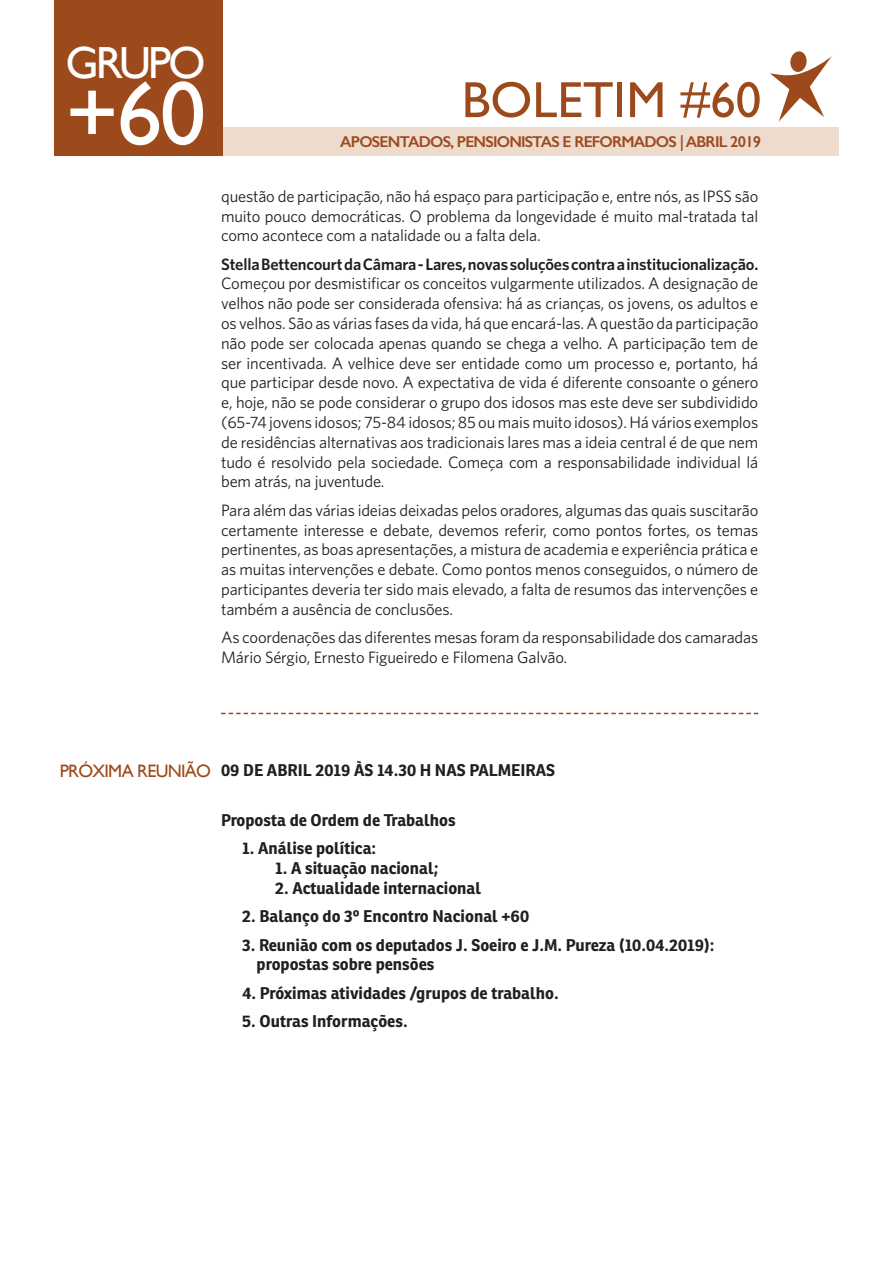
<style>
.page{position:relative;width:893px;height:1263px;background:#fff}
.page>*{position:absolute;margin:0;border:0;box-sizing:border-box;transform-origin:0 0}
.mais_um_intertitulo{font:91.5px "Gill Sans";color:#fff}
.t1{font:51px "Gill Sans";color:#9c4a1c}
.mais_um_intertitulo-2{font:45px "Gill Sans";letter-spacing:-.06em;color:#fff}
.mais_um_intertitulo-3{font:18px "Gill Sans";letter-spacing:-.04em;color:#9c4a1c}
.t2{font:16.5px/19.8px "Whitney";letter-spacing:-.01em;color:#231f20;text-align:justify}
.t3{font:700 16.5px/19.8px "Ronnia";color:#231f20}
.t4{font:600 15.75px "Gill Sans";letter-spacing:-.05em;color:#9c4a1c}
.s1{font-weight:600}
</style>
<div class="page">
<div style="left:54px;top:128px;width:785px;height:28px;background:#eddbcd"></div>
<div style="left:54px;top:0;width:169px;height:155px;background:#9c4a1c"></div>
<svg style="left:770px;top:51px;width:62px;height:71px"></svg>
<svg style="left:221px;top:713px;width:537px;height:1px"></svg>
<p class="mais_um_intertitulo-2" style="left:65px;top:36px;width:142px">GRUPO</p>
<p class="mais_um_intertitulo" style="left:65px;top:60px;width:142px">+60</p>
<p class="t1" style="left:462px;top:70px;width:301px">BOLETIM #60</p>
<p class="t4" style="left:340px;top:132px;width:422px">APOSENTADOS, PENSIONISTAS E REFORMADOS | ABRIL 2019</p>
<p class="t2" style="left:221px;top:186px;width:539px">questão de participação, não há espaço para participação e, entre nós, as IPSS são muito pouco democráticas. O problema da longevidade é muito mal-tratada tal como acontece com a natalidade ou a falta dela.</p>
<p class="t2" style="left:221px;top:254px;width:539px"><span class="s1">Stella Bettencourt da Câmara - Lares, novas soluções contra a institucionalização.<br></span>Começou por desmistificar os conceitos vulgarmente utilizados. A designação de velhos não pode ser considerada ofensiva: há as crianças, os jovens, os adultos e os velhos. São as várias fases da vida, há que encará-las. A questão da participação não pode ser colocada apenas quando se chega a velho. A participação tem de ser incentivada. A velhice deve ser entidade como um processo e, portanto, há que participar desde novo. A expectativa de vida é diferente consoante o género e, hoje, não se pode considerar o grupo dos idosos mas este deve ser subdividido (65-74 jovens idosos; 75-84 idosos; 85 ou mais muito idosos). Há vários exemplos de residências alternativas aos tradicionais lares mas a ideia central é de que nem tudo é resolvido pela sociedade. Começa com a responsabilidade individual lá bem atrás, na juventude.</p>
<p class="t2" style="left:221px;top:500px;width:539px">Para além das várias ideias deixadas pelos oradores, algumas das quais suscitarão certamente interesse e debate, devemos referir, como pontos fortes, os temas pertinentes, as boas apresentações, a mistura de academia e experiência prática e as muitas intervenções e debate. Como pontos menos conseguidos, o número de participantes deveria ter sido mais elevado, a falta de resumos das intervenções e também a ausência de conclusões.</p>
<p class="t2" style="left:221px;top:627px;width:539px">As coordenações das diferentes mesas foram da responsabilidade dos camaradas<br>Mário Sérgio, Ernesto Figueiredo e Filomena Galvão.</p>
<p class="mais_um_intertitulo-3" style="left:60px;top:760px;width:153px">PRÓXIMA REUNIÃO</p>
<p class="t3" style="left:221px;top:760px;width:336px">09 DE ABRIL 2019 ÀS 14.30 H NAS PALMEIRAS</p>
<p class="t3" style="left:221px;top:810px;width:236px">Proposta de Ordem de Trabalhos</p>
<p class="t3" style="left:242px;top:838px;width:136px">1. Análise política:</p>
<p class="t3" style="left:275px;top:858px;width:165px">1. A situação nacional;</p>
<p class="t3" style="left:275px;top:878px;width:208px">2. Actualidade internacional</p>
<p class="t3" style="left:242px;top:906px;width:289px">2. Balanço do 3º Encontro Nacional +60</p>
<p class="t3" style="left:257px;top:935px;width:459px;text-indent:-15px">3. Reunião com os deputados J. Soeiro e J.M. Pureza (10.04.2019): propostas sobre pensões</p>
<p class="t3" style="left:242px;top:983px;width:318px">4. Próximas atividades /grupos de trabalho.</p>
<p class="t3" style="left:242px;top:1011px;width:167px">5. Outras Informações.</p>
</div>
